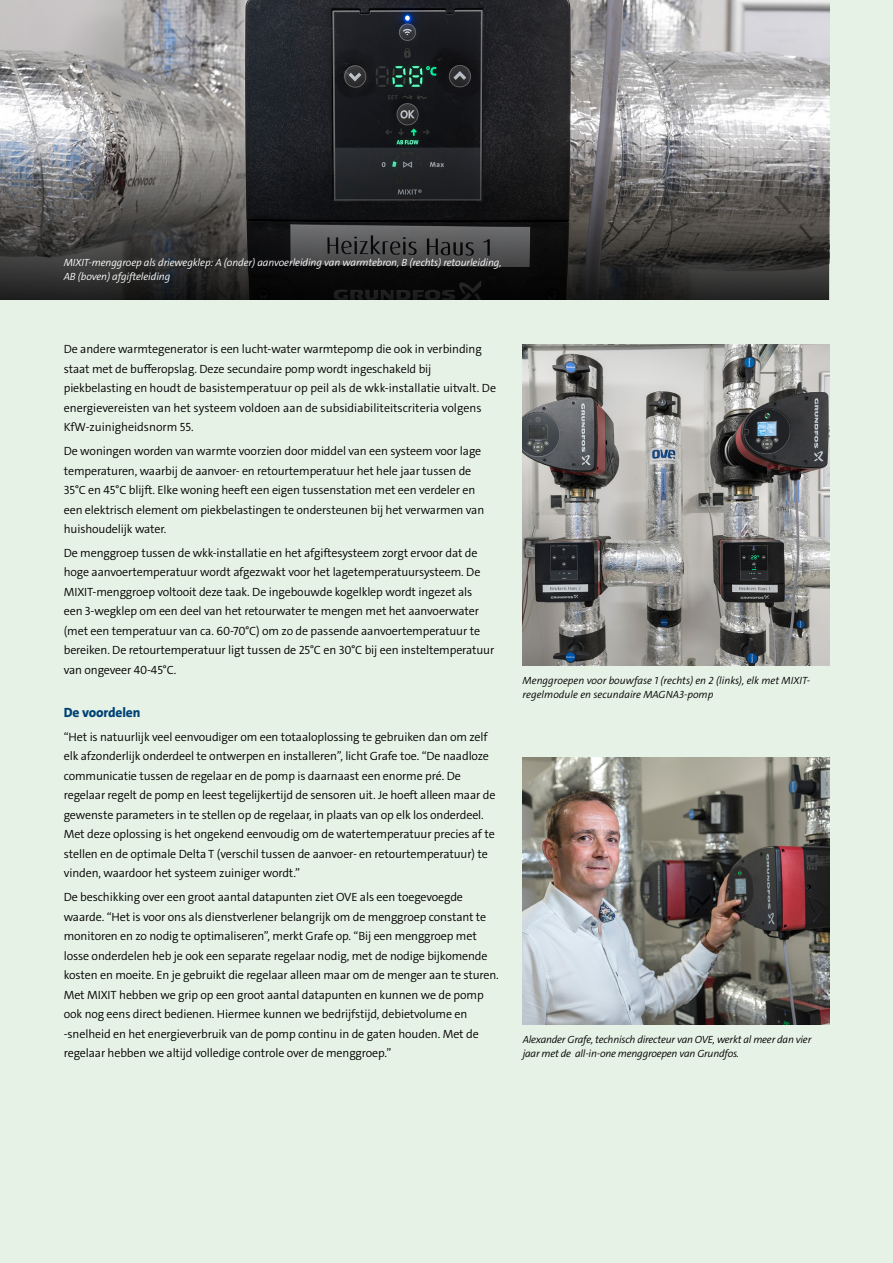
<style>
.page{position:relative;width:893px;height:1263px;background:#e7f2e6}
.page>*{position:absolute;margin:0;border:0;box-sizing:border-box;transform-origin:0 0}
.t1{font:800 13.5px "Grundfos The Sans";letter-spacing:-.01em;color:#004377}
.t2{font:300 12px/19.5px "Grundfos The Sans";letter-spacing:-.01em;color:#000}
.t3{font:italic 300 10.5px/13.5px "Grundfos The Sans";letter-spacing:-.01em;color:#fff}
.t4{font:italic 300 10.5px/13.5px "Grundfos The Sans";letter-spacing:-.02em;color:#000}
.t5{font:italic 300 10.5px/13.5px "Grundfos The Sans";color:#000}
</style>
<div class="page">
<img style="left:0;top:0;width:829px;height:138px">
<svg style="left:0;top:138px;width:829px;height:162px;background:#404040"></svg>
<img style="left:523px;top:757px;width:306px;height:268px">
<img style="left:522px;top:344px;width:307px;height:322px">
<p class="t3" style="left:64px;top:256px;width:439px">MIXIT-menggroep als driewegklep: A (onder) aanvoerleiding van warmtebron, B (rechts) retourleiding,<br>AB (boven) afgifteleiding</p>
<p class="t2" style="left:64px;top:340px;width:434px">De andere warmtegenerator is een lucht-water warmtepomp die ook in verbinding staat met de bufferopslag. Deze secundaire pomp wordt ingeschakeld bij piekbelasting en houdt de basistemperatuur op peil als de wkk-installatie uitvalt. De energievereisten van het systeem voldoen aan de subsidiabiliteitscriteria volgens KfW-zuinigheidsnorm 55.</p>
<p class="t2" style="left:64px;top:441px;width:422px">De woningen worden van warmte voorzien door middel van een systeem voor lage temperaturen, waarbij de aanvoer- en retourtemperatuur het hele jaar tussen de 35°C en 45°C blijft. Elke woning heeft een eigen tussenstation met een verdeler en een elektrisch element om piekbelastingen te ondersteunen bij het verwarmen van huishoudelijk water.</p>
<p class="t2" style="left:64px;top:543px;width:432px">De menggroep tussen de wkk-installatie en het afgiftesysteem zorgt ervoor dat de hoge aanvoertemperatuur wordt afgezwakt voor het lagetemperatuursysteem. De MIXIT-menggroep voltooit deze taak. De ingebouwde kogelklep wordt ingezet als<br>een 3-wegklep om een deel van het retourwater te mengen met het aanvoerwater (met een temperatuur van ca. 60-70°C) om zo de passende aanvoertemperatuur te bereiken. De retourtemperatuur ligt tussen de 25°C en 30°C bij een insteltemperatuur van ongeveer 40-45°C.</p>
<p class="t1" style="left:64px;top:704px;width:78px">De voordelen</p>
<p class="t2" style="left:64px;top:727px;width:433px">“Het is natuurlijk veel eenvoudiger om een totaaloplossing te gebruiken dan om zelf elk afzonderlijk onderdeel te ontwerpen en installeren”, licht Grafe toe. “De naadloze communicatie tussen de regelaar en de pomp is daarnaast een enorme pré. De regelaar regelt de pomp en leest tegelijkertijd de sensoren uit. Je hoeft alleen maar de gewenste parameters in te stellen op de regelaar, in plaats van op elk los onderdeel.<br>Met deze oplossing is het ongekend eenvoudig om de watertemperatuur precies af te stellen en de optimale Delta T (verschil tussen de aanvoer- en retourtemperatuur) te vinden, waardoor het systeem zuiniger wordt.”</p>
<p class="t2" style="left:64px;top:887px;width:437px">De beschikking over een groot aantal datapunten ziet OVE als een toegevoegde waarde. “Het is voor ons als dienstverlener belangrijk om de menggroep constant te monitoren en zo nodig te optimaliseren”, merkt Grafe op. “Bij een menggroep met losse onderdelen heb je ook een separate regelaar nodig, met de nodige bijkomende kosten en moeite. En je gebruikt die regelaar alleen maar om de menger aan te sturen.<br>Met MIXIT hebben we grip op een groot aantal datapunten en kunnen we de pomp ook nog eens direct bedienen. Hiermee kunnen we bedrijfstijd, debietvolume en -snelheid en het energieverbruik van de pomp continu in de gaten houden. Met de regelaar hebben we altijd volledige controle over de menggroep.”</p>
<p class="t5" style="left:523px;top:674px;width:289px">Menggroepen voor bouwfase 1 (rechts) en 2 (links), elk met MIXIT&shy;regelmodule en secundaire MAGNA3-pomp</p>
<p class="t4" style="left:523px;top:1033px;width:290px">Alexander Grafe, technisch directeur van OVE, werkt al meer dan vier jaar met de all-in-one menggroepen van Grundfos.</p>
</div>
